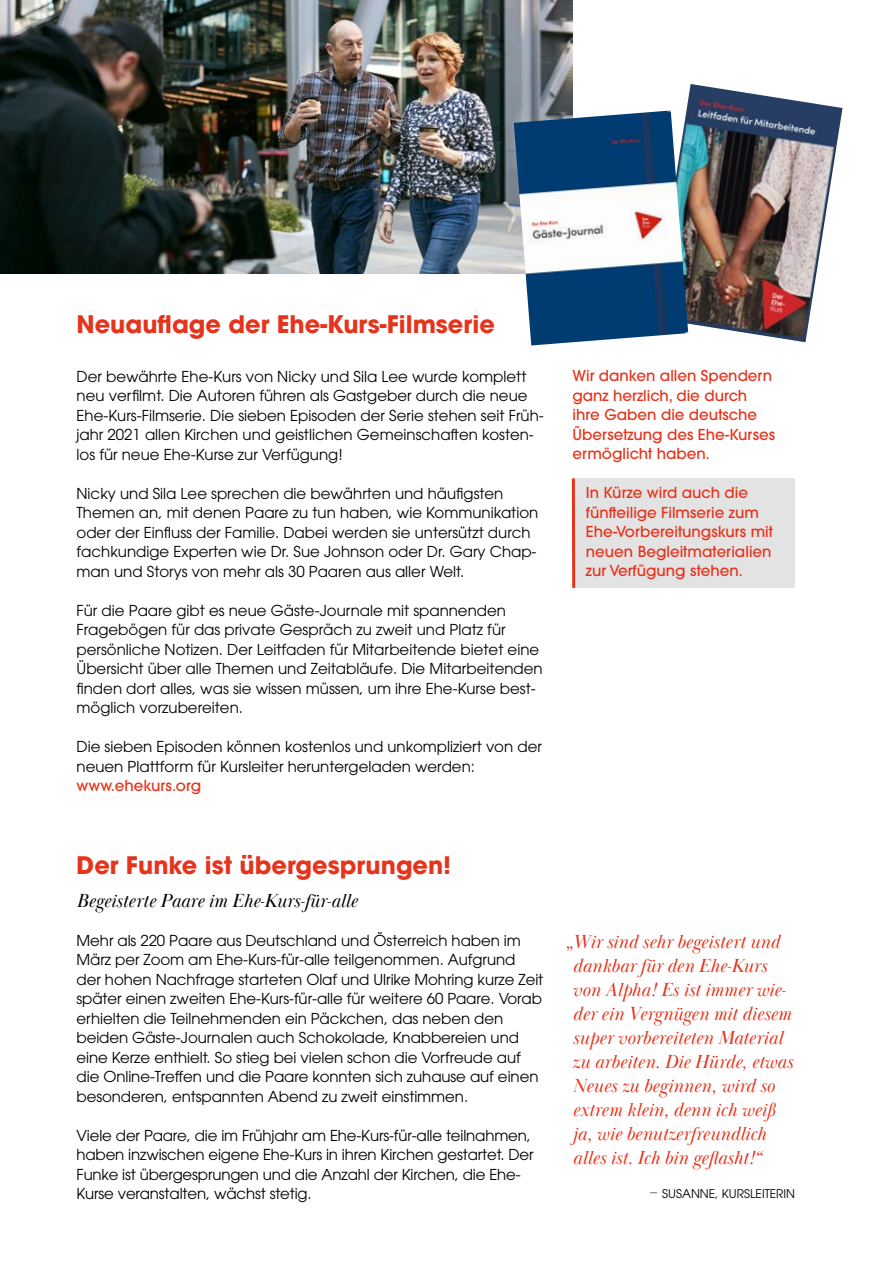
<style>
.page{position:relative;width:893px;height:1263px;background:#fff}
.page>*{position:absolute;margin:0;border:0;box-sizing:border-box;transform-origin:0 0}
.t1{font:700 24px "ITC Avant Garde Pro";color:#e6331c}
.t2{font:italic 19.5px/24px "Baskerville Display PT";color:#e6331c}
.t3{font:italic 19.5px "Baskerville Display PT";color:#000}
.t4{font:15px/19.5px "ITC Avant Garde Pro";color:#000}
.t5{font:500 15px/19.5px "ITC Avant Garde Pro";color:#e6331c}
.t6{font:12px "ITC Avant Garde Pro";color:#000}
.s1{font-family:"Baskerville Display PT";font-size:15px}
</style>
<div class="page">
<div style="left:574px;top:478px;width:221px;height:110px;background:#e3e3e3"></div>
<img style="left:0;top:0;width:572px;height:274px">
<img style="left:686px;top:84px;width:156px;height:258px">
<img style="left:514px;top:110px;width:174px;height:235px">
<hr style="left:572px;top:478px;width:3px;height:110px;background:#e6331c">
<h1 class="t1" style="left:77px;top:308px;width:420px">Neuauflage der Ehe-Kurs-Filmserie</h1>
<p class="t4" style="left:77px;top:366px;width:469px">Der bewährte Ehe-Kurs von Nicky und Sila Lee wurde komplett neu verfilmt. Die Autoren führen als Gastgeber durch die neue Ehe-Kurs-Filmserie. Die sieben Episoden der Serie stehen seit Früh&shy;jahr 2021 allen Kirchen und geistlichen Gemeinschaften kosten&shy;los für neue Ehe-Kurse zur Verfügung!</p>
<p class="t4" style="left:77px;top:483px;width:463px">Nicky und Sila Lee sprechen die bewährten und häufigsten Themen an, mit denen Paare zu tun haben, wie Kommunikation oder der Einfluss der Familie. Dabei werden sie untersützt durch fachkundige Experten wie Dr. Sue Johnson oder Dr. Gary Chap&shy;man und Storys von mehr als 30 Paaren aus aller Welt.</p>
<p class="t4" style="left:77px;top:600px;width:468px">Für die Paare gibt es neue Gäste-Journale mit spannenden Fragebögen für das private Gespräch zu zweit und Platz für persönliche Notizen. Der Leitfaden für Mitarbeitende bietet eine Übersicht über alle Themen und Zeitabläufe. Die Mitarbeitenden finden dort alles, was sie wissen müssen, um ihre Ehe-Kurse best&shy;möglich vorzubereiten.</p>
<p class="t4" style="left:77px;top:737px;width:467px">Die sieben Episoden können kostenlos und unkompliziert von der neuen Plattform für Kursleiter heruntergeladen werden:</p>
<p class="t5" style="left:77px;top:776px;width:126px">www.ehekurs.org</p>
<p class="t5" style="left:573px;top:366px;width:204px">Wir danken allen Spendern ganz herzlich, die durch ihre Gaben die deutsche<br>Übersetzung des Ehe-Kurses ermöglicht haben.</p>
<p class="t5" style="left:586px;top:483px;width:189px">In Kürze wird auch die fünfeilige Filmserie zum<br>Ehe-Vorbereitungskurs mit neuen Begleitmaterialien zur Verfügung stehen.</p>
<h1 class="t1" style="left:77px;top:849px;width:376px">Der Funke ist übergesprungen!</h1>
<h2 class="t3" style="left:77px;top:889px;width:282px">Begeisterte Paare im Ehe-Kurs-für-alle</h2>
<p class="t4" style="left:77px;top:930px;width:468px">Mehr als 220 Paare aus Deutschland und Österreich haben im März per Zoom am Ehe-Kurs-für-alle teilgenommen. Aufgrund der hohen Nachfrage starteten Olaf und Ulrike Mohring kurze Zeit später einen zweiten Ehe-Kurs-für-alle für weitere 60 Paare. Vorab erhielten die Teilnehmenden ein Päckchen, das neben den beiden Gäste-Journalen auch Schokolade, Knabbereien und eine Kerze enthielt. So stieg bei vielen schon die Vorfreude auf die Online-Treffen und die Paare konnten sich zuhause auf einen besonderen, entspannten Abend zu zweit einstimmen.</p>
<p class="t4" style="left:77px;top:1125px;width:459px">Viele der Paare, die im Frühjahr am Ehe-Kurs-für-alle teilnahmen, haben inzwischen eigene Ehe-Kurs in ihren Kirchen gestartet. Der Funke ist übergesprungen und die Anzahl der Kirchen, die Ehe-Kurse veranstalten, wächst stetig.</p>
<p class="t2" style="left:573px;top:930px;width:222px;text-indent:-7px">„Wir sind sehr begeistert und dankbar für den Ehe-Kurs von Alpha! Es ist immer wie&shy;der ein Vergnügen mit diesem super vorbereiteten Material zu arbeiten. Die Hürde, etwas<br>Neues zu beginnen, wird so extrem klein, denn ich weiß ja, wie benutzerfreundlich alles ist. Ich bin geflasht!“</p>
<p class="t6" style="left:649px;top:1186px;width:148px"><span class="s1">–</span> SUSANNE, KURSLEITERIN</p>
</div>
